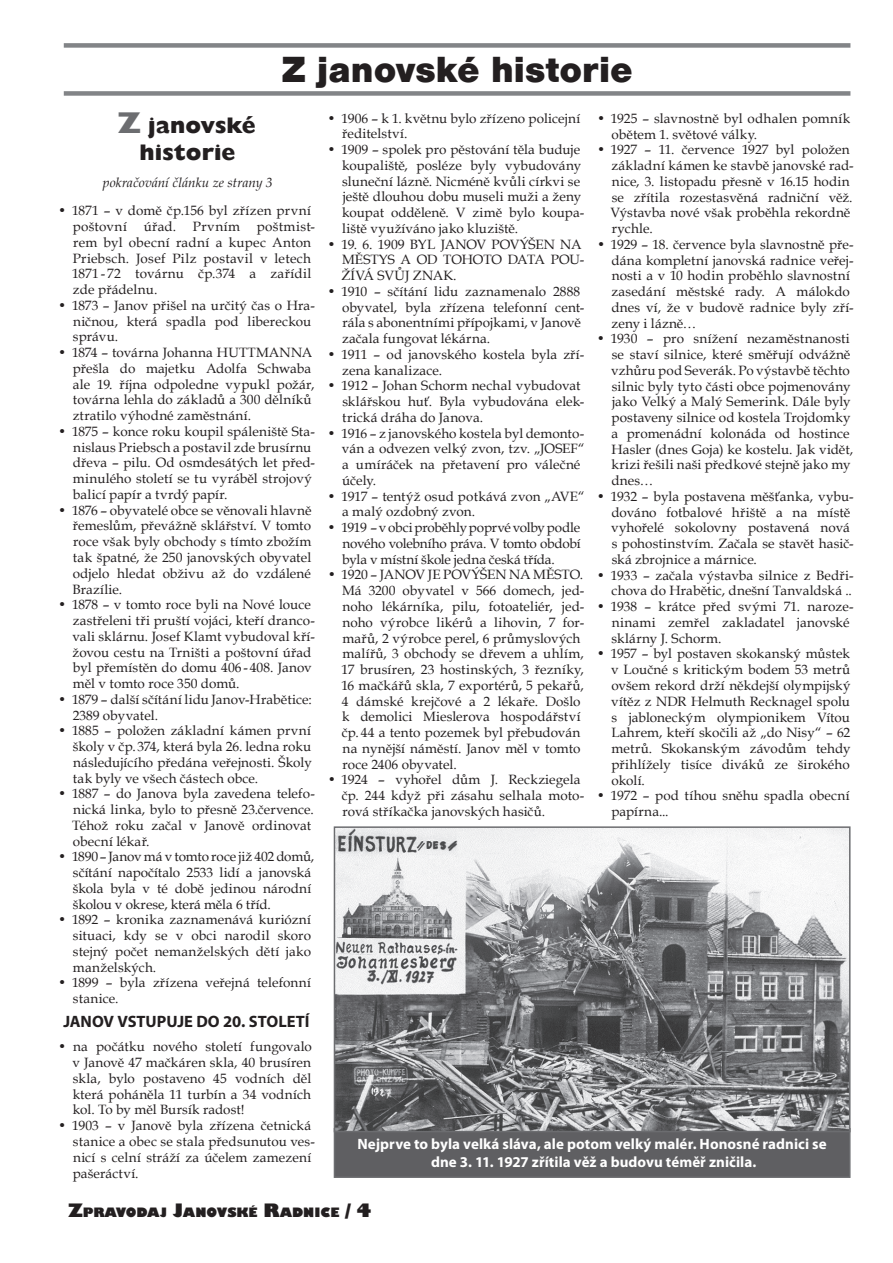
<style>
.page{position:relative;width:893px;height:1263px;background:#fff}
.page>*{position:absolute;margin:0;border:0;box-sizing:border-box;transform-origin:0 0}
.t1{font:900 37.5px "Nimbus San TCE";color:#231f20}
.t2{font:800 22.5px/27px "Gill Sans";letter-spacing:.005em;color:#231f20;text-align:center}
.t3{font:700 16.5px "Myriad Pro";letter-spacing:-.005em;color:#231f20}
.t4{font:700 15px/18px "Myriad Pro";letter-spacing:.005em;color:#fff;text-align:center}
.t5{font:13.5px/15.8px "Book Antiqua";letter-spacing:.005em;color:#231f20}
.t6{font:italic 13.5px "Book Antiqua";letter-spacing:.005em;color:#231f20}
.t7{font:800 12.6px "Gill Sans";color:#231f20}
.s1{font-size:30px;color:#6c6d70}
.s2{font-size:18px}
</style>
<div class="page">
<div style="left:334px;top:1129px;width:516px;height:48px;background:#5f5f62"></div>
<div style="left:334px;top:1128px;width:516px;height:50px;border:2px solid #6c6d70"></div>
<div style="left:64px;top:91px;width:786px;height:5px;background:#828487"></div>
<div style="left:64px;top:43px;width:786px;height:5px;background:#828487"></div>
<img style="left:337px;top:829px;width:510px;height:300px">
<div style="left:334px;top:826px;width:516px;height:306px;border:2px solid #6c6d70"></div>
<h1 class="t1" style="left:282px;top:48px;width:353px">Z janovské historie</h1>
<h2 class="t2" style="left:117px;top:113px;width:140px"><span class="s1">Z</span> janovské historie</h2>
<p class="t6" style="left:103px;top:173px;width:171px">pokračování článku ze strany 3</p>
<p class="t5" style="left:72px;top:203px;width:244px;text-indent:-14px">• 1871 – v domě čp.156 byl zřízen první poštovní úřad. Prvním poštmist&shy;rem byl obecní radní a kupec Anton<br>Priebsch. Josef Pilz postavil v letech<br>1871 - 72 továrnu čp.374 a zařídil zde přádelnu.</p>
<p class="t5" style="left:73px;top:297px;width:243px;text-indent:-15px">• 1873 – Janov přišel na určitý čas o Hra&shy;ničnou, která spadla pod libereckou správu.</p>
<p class="t5" style="left:73px;top:344px;width:243px;text-indent:-14px">• 1874 – továrna Johanna HUTTMANNA přešla do majetku Adolfa Schwaba ale 19. října odpoledne vypukl požár, továrna lehla do základů a 300 dělníků ztratilo výhodné zaměstnání.</p>
<p class="t5" style="left:73px;top:423px;width:244px;text-indent:-14px">• 1875 – konce roku koupil spáleniště Sta&shy;nislaus Priebsch a postavil zde brusírnu dřeva – pilu. Od osmdesátých let před&shy;minulého století se tu vyráběl strojový balicí papír a tvrdý papír.</p>
<p class="t5" style="left:73px;top:502px;width:240px;text-align:justify;text-indent:-14px">• 1876 – obyvatelé obce se věnovali hlavně řemeslům, převážně sklářství. V tomto roce však byly obchody s tímto zbožím tak špatné, že 250 janovských obyvatel odjelo hledat obživu až do vzdálené Brazílie.</p>
<p class="t5" style="left:72px;top:596px;width:244px;text-indent:-14px">• 1878 – v tomto roce byli na Nové louce zastřeleni tři pruští vojáci, kteří dranco&shy;vali sklárnu. Josef Klamt vybudoval kří&shy;žovou cestu na Trništi a poštovní úřad byl přemístěn do domu 406 - 408. Janov měl v tomto roce 350 domů.</p>
<p class="t5" style="left:73px;top:691px;width:241px;text-indent:-14px">• 1879 – další sčítání lidu Janov-Hrabětice:<br>2389 obyvatel.</p>
<p class="t5" style="left:73px;top:722px;width:241px;text-align:justify;text-indent:-14px">• 1885 – položen základní kámen první školy v čp. 374, která byla 26. ledna roku následujícího předána veřejnosti. Školy tak byly ve všech částech obce.</p>
<p class="t5" style="left:72px;top:785px;width:244px;text-indent:-14px">• 1887 – do Janova byla zavedena telefo&shy;nická linka, bylo to přesně 23.července.<br>Téhož roku začal v Janově ordinovat obecní lékař.</p>
<p class="t5" style="left:73px;top:848px;width:243px;text-indent:-14px">• 1890– Janov má v tomto roce již 402 domů, sčítání napočítalo 2533 lidí a janovská škola byla v té době jedinou národní školou v okrese, která měla 6 tříd.</p>
<p class="t5" style="left:73px;top:912px;width:240px;text-align:justify;text-indent:-15px">• 1892 – kronika zaznamenává kuriózní situaci, kdy se v obci narodil skoro stejný počet nemanželských dětí jako manželských.</p>
<p class="t5" style="left:73px;top:975px;width:240px;text-indent:-15px">• 1899 – byla zřízena veřejná telefonní stanice.</p>
<p class="t3" style="left:63px;top:1011px;width:247px">JANOV VSTUPUJE DO 20. STOLETÍ</p>
<p class="t5" style="left:72px;top:1039px;width:241px;text-align:justify;text-indent:-14px">• na počátku nového století fungovalo v Janově 47 mačkáren skla, 40 brusíren skla, bylo postaveno 45 vodních děl která poháněla 11 turbín a 34 vodních kol. To by měl Bursík radost!</p>
<p class="t5" style="left:73px;top:1117px;width:244px;text-indent:-14px">• 1903 – v Janově byla zřízena četnická stanice a obec se stala předsunutou ves&shy;nicí s celní stráží za účelem zamezení pašeráctví.</p>
<p class="t5" style="left:342px;top:110px;width:240px;text-indent:-15px">• 1906 – k 1. květnu bylo zřízeno policejní ředitelství.</p>
<p class="t5" style="left:342px;top:141px;width:244px;text-indent:-15px">• 1909 – spolek pro pěstování těla buduje koupaliště, posléze byly vybudovány sluneční lázně. Nicméně kvůli církvi se ještě dlouhou dobu museli muži a ženy koupat odděleně. V zimě bylo koupa&shy;liště využíváno jako kluziště.</p>
<p class="t5" style="left:342px;top:236px;width:244px;text-indent:-14px">• 19. 6. 1909 BYL JANOV POVÝŠEN NA<br>MĚSTYS A OD TOHOTO DATA POU-<br>ŽÍVÁ SVŮJ ZNAK.</p>
<p class="t5" style="left:342px;top:283px;width:244px;text-indent:-14px">• 1910 – sčítání lidu zaznamenalo 2888 obyvatel, byla zřízena telefonní cent&shy;rála s abonentními přípojkami, v Janově začala fungovat lékárna.</p>
<p class="t5" style="left:342px;top:346px;width:244px;text-indent:-14px">• 1911 – od janovského kostela byla zří&shy;zena kanalizace.</p>
<p class="t5" style="left:342px;top:378px;width:244px;text-indent:-15px">• 1912 – Johan Schorm nechal vybudovat sklářskou huť. Byla vybudována elek&shy;trická dráha do Janova.</p>
<p class="t5" style="left:342px;top:425px;width:245px;text-indent:-14px">• 1916 – z janovského kostela byl demonto&shy;ván a odvezen velký zvon, tzv. „JOSEF“ a umíráček na přetavení pro válečné účely.</p>
<p class="t5" style="left:342px;top:488px;width:244px;text-indent:-15px">• 1917 – tentýž osud potkává zvon „AVE“ a malý ozdobný zvon.</p>
<p class="t5" style="left:342px;top:519px;width:240px;text-align:justify;text-indent:-15px">• 1919 –vobciproběhlypoprvévolbypodle nového volebního práva. V tomto období byla v místní škole jedna česká třída.</p>
<p class="t5" style="left:342px;top:567px;width:244px;text-indent:-14px">• 1920 – JANOV JE POVÝŠEN NA MĚSTO.<br>Má 3200 obyvatel v 566 domech, jed&shy;noho lékárníka, pilu, fotoateliér, jed&shy;noho výrobce likérů a lihovin, 7 for&shy;mařů, 2 výrobce perel, 6 průmyslových malířů, 3 obchody se dřevem a uhlím, 17 brusíren, 23 hostinských, 3 řezníky, 16 mačkářů skla, 7 exportérů, 5 pekařů, 4 dámské krejčové a 2 lékaře. Došlo k demolici Mieslerova hospodářství čp. 44 a tento pozemek byl přebudován na nynější náměstí. Janov měl v tomto roce 2406 obyvatel.</p>
<p class="t5" style="left:342px;top:771px;width:244px;text-indent:-14px">• 1924 – vyhořel dům J. Reckziegela čp. 244 když při zásahu selhala moto&shy;rová stříkačka janovských hasičů.</p>
<p class="t5" style="left:611px;top:110px;width:240px;text-indent:-15px">• 1925 – slavnostně byl odhalen pomník obětem 1. světové války.</p>
<p class="t5" style="left:610px;top:141px;width:245px;text-indent:-13px">• 1927 – 11. července 1927 byl položen základní kámen ke stavbě janovské rad&shy;nice, 3. listopadu přesně v 16.15 hodin se zřítila rozestasvěná radniční věž.<br>Výstavba nové však proběhla rekordně rychle.</p>
<p class="t5" style="left:611px;top:236px;width:244px;text-indent:-14px">• 1929 – 18. července byla slavnostně pře&shy;dána kompletní janovská radnice veřej&shy;nosti a v 10 hodin proběhlo slavnostní zasedání městské rady. A málokdo dnes ví, že v budově radnice byly zří&shy;zeny i lázně…</p>
<p class="t5" style="left:611px;top:331px;width:243px;text-indent:-14px">• 1930 – pro snížení nezaměstnanosti se staví silnice, které směřují odvážně vzhůru pod Severák. Po výstavbě těchto silnic byly tyto části obce pojmenovány jako Velký a Malý Semerink. Dále byly postaveny silnice od kostela Trojdomky a promenádní kolonáda od hostince Hasler (dnes Goja) ke kostelu. Jak vidět, krizi řešili naši předkové stejně jako my dnes…</p>
<p class="t5" style="left:611px;top:488px;width:244px;text-indent:-14px">• 1932 – byla postavena měšťanka, vybu&shy;dováno fotbalové hřiště a na místě vyhořelé sokolovny postavená nová s pohostinstvím. Začala se stavět hasič&shy;ská zbrojnice a márnice.</p>
<p class="t5" style="left:597px;top:567px;width:258px;text-align:right">• 1933 – začala výstavba silnice z Bedři&shy;chova do Hrabětic, dnešní Tanvaldská ..</p>
<p class="t5" style="left:612px;top:598px;width:243px;text-indent:-15px">• 1938 – krátce před svými 71. naroze&shy;ninami zemřel zakladatel janovské sklárny J. Schorm.</p>
<p class="t5" style="left:611px;top:646px;width:241px;text-align:justify;text-indent:-14px">• 1957 – byl postaven skokanský můstek v Loučné s kritickým bodem 53 metrů ovšem rekord drží někdejší olympijský vítěz z NDR Helmuth Recknagel spolu s jabloneckým olympionikem Vítou Lahrem, kteří skočili až „do Nisy“ – 62 metrů. Skokanským závodům tehdy přihlížely tisíce diváků ze širokého okolí.</p>
<p class="t5" style="left:611px;top:787px;width:240px;text-indent:-14px">• 1972 – pod tíhou sněhu spadla obecní papírna...</p>
<p class="t4" style="left:357px;top:1135px;width:471px">Nejprve to byla velká sláva, ale potom velký malér. Honosné radnici se dne 3. 11. 1927 zřítila věž a budovu téměř zničila.</p>
<p class="t7" style="left:68px;top:1204px;width:305px"><span class="s2">Z</span>PRAVODAJ <span class="s2">J</span>ANOVSKÉ <span class="s2">R</span>ADNICE <span class="s2">/ 4</span></p>
</div>
